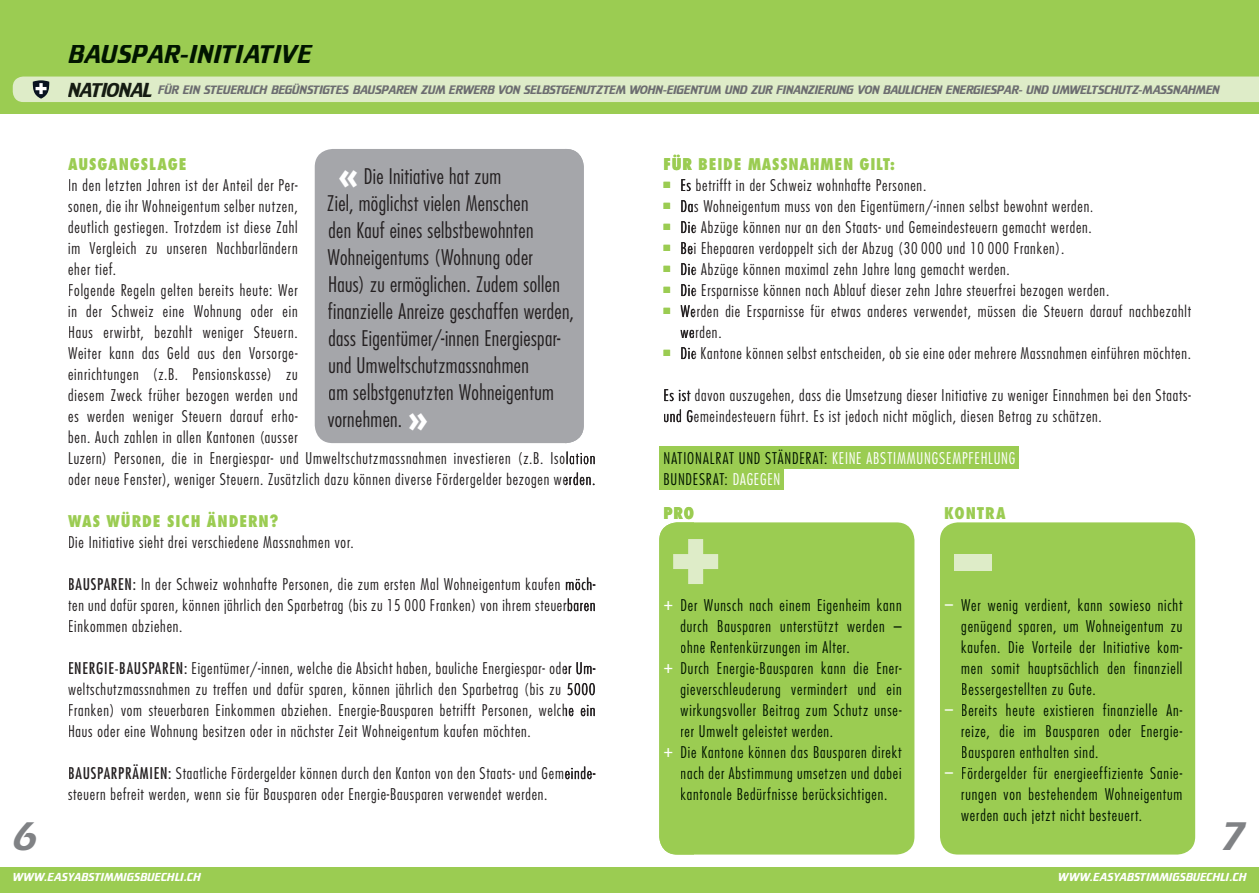
<style>
.page{position:relative;width:1259px;height:893px;background:#fff}
.page>*{position:absolute;margin:0;border:0;box-sizing:border-box;transform-origin:0 0}
.t1{font:800 75px "Futura Std";color:#deecc8}
.t2{font:42px "Biathlon";color:#808285}
.t3{font:800 37.5px "Futura Std";color:#fff}
.t4{font:27px "Biathlon";letter-spacing:.01em;color:#011500}
.t5{font:300 condensed 21px/27px "Futura Std";letter-spacing:.02em;color:#231f20}
.t6{font:21px "Biathlon";letter-spacing:-.045em;color:#151b12}
.t7{font:300 condensed 15.75px/21px "Futura Std";letter-spacing:.05em;color:#231f20}
.t8{font:300 condensed 15.75px/21px "Futura Std";letter-spacing:.055em;color:#011500}
.t9{font:800 condensed 15.75px "Futura Std";letter-spacing:.05em;color:#9bcc52}
.t10{font:12.75px "Biathlon";letter-spacing:-.01em;color:#6c6d70}
.t11{font:12px "Biathlon";letter-spacing:.015em;color:#fff}
.s1{color:#fff}
.s2{font-weight:400}
.s3{font-weight:400;font-size:17.55px;color:#fff}
.s4{font-weight:400;font-size:19.5px;color:#fff}
</style>
<div class="page">
<div style="left:0;top:0;width:693px;height:113px;background:#9bcc52"></div>
<div style="left:315px;top:149px;width:269px;height:294px;background:#a5a6aa;border-radius:18px"></div>
<div style="left:566px;top:0;width:693px;height:113px;background:#9bcc52"></div>
<div style="left:13px;top:77px;width:1246px;height:25px;background:#deecc8"></div>
<div style="left:659px;top:522px;width:255px;height:332px;background:#9bcc52;border-radius:18px"></div>
<div style="left:940px;top:522px;width:255px;height:332px;background:#9bcc52;border-radius:18px"></div>
<svg style="left:566px;top:451px;width:29px;height:14px"></svg>
<svg style="left:566px;top:472px;width:28px;height:14px"></svg>
<svg style="left:566px;top:577px;width:29px;height:14px"></svg>
<svg style="left:566px;top:598px;width:29px;height:14px"></svg>
<svg style="left:566px;top:662px;width:29px;height:13px"></svg>
<svg style="left:567px;top:683px;width:28px;height:13px"></svg>
<svg style="left:566px;top:705px;width:29px;height:12px"></svg>
<svg style="left:566px;top:766px;width:29px;height:14px"></svg>
<svg style="left:570px;top:149px;width:14px;height:294px"></svg>
<div style="left:566px;top:302px;width:8px;height:21px;background:#a5a6aa"></div>
<div style="left:659px;top:446px;width:360px;height:22px;background:#9bcc52"></div>
<div style="left:659px;top:467px;width:124px;height:22px;background:#9bcc52"></div>
<svg style="left:681px;top:179px;width:10px;height:12px"></svg>
<svg style="left:681px;top:200px;width:12px;height:13px"></svg>
<svg style="left:681px;top:221px;width:12px;height:13px"></svg>
<svg style="left:681px;top:242px;width:12px;height:13px"></svg>
<svg style="left:681px;top:263px;width:12px;height:13px"></svg>
<svg style="left:681px;top:284px;width:12px;height:13px"></svg>
<svg style="left:681px;top:305px;width:12px;height:13px"></svg>
<svg style="left:681px;top:330px;width:12px;height:8px"></svg>
<svg style="left:681px;top:347px;width:12px;height:13px"></svg>
<svg style="left:664px;top:389px;width:27px;height:13px"></svg>
<svg style="left:664px;top:409px;width:29px;height:14px"></svg>
<div style="left:0;top:867px;width:1259px;height:26px;background:#9bcc52"></div>
<h3 class="t4" style="left:68px;top:40px;width:245px">BAUSPAR-INITIATIVE</h3>
<h3 class="t6" style="left:68px;top:79px;width:85px">NATIONAL</h3>
<p class="t10" style="left:158px;top:83px;width:1062px">FÜR EIN STEUERLICH BEGÜNSTIGTES BAUSPAREN ZUM ERWERB VON SELBSTGENUTZTEM WOHN-EIGENTUM UND ZUR FINANZIERUNG VON BAULICHEN ENERGIESPAR- UND UMWELTSCHUTZ-MASSNAHMEN</p>
<p class="t9" style="left:68px;top:154px;width:120px">AUSGANGSLAGE</p>
<h3 class="t5" style="left:327px;top:163px;width:234px;text-indent:36px">Die Initiative hat zum<br>Ziel, möglichst vielen Menschen<br>den Kauf eines selbstbewohnten<br>Wohneigentums (Wohnung oder<br>Haus) zu ermöglichen. Zudem sollen</h3>
<h3 class="t5" style="left:328px;top:325px;width:234px">dass Eigentümer/ -innen Energiespar&shy;und Umweltschutzmassnahmen<br>am selbstgenutzten Wohneigentum vornehmen.</h3>
<h3 class="t3" style="left:337px;top:151px;width:23px">«</h3>
<p class="t7" style="left:68px;top:175px;width:529px">In den letzten Jahren ist der Anteil der Per-<br>sonen, die ihr Wohneigentum selber nutzen,<br>deutlich gestiegen. Trotzdem ist diese Zahl<br>im Vergleich zu unseren Nachbarländern<br>eher tief.<br>Folgende Regeln gelten bereits heute: Wer<br>in der Schweiz eine Wohnung oder ein<br>Haus erwirbt, bezahlt weniger Steuern.<br>Weiter kann das Geld aus den Vorsorge-<br>einrichtungen (z.B. Pensionskasse) zu<br>diesem Zweck früher bezogen werden und<br>es werden weniger Steuern darauf erho-<br>ben. Auch zahlen in allen Kantonen (ausser<br>Luzern) Personen, die in Energiespar- und Umweltschutzmassnahmen investieren (z.B. Isolation</p>
<h3 class="t5" style="left:328px;top:298px;width:247px">finanzielle Anreize geschaffen werden,</h3>
<h3 class="t3" style="left:407px;top:394px;width:23px">»</h3>
<p class="t7" style="left:68px;top:469px;width:529px">oder neue Fenster), weniger Steuern. Zusätzlich dazu können diverse Fördergelder bezogen werden.</p>
<p class="t9" style="left:68px;top:511px;width:212px">WAS WÜRDE SICH ÄNDERN?</p>
<p class="t9" style="left:663px;top:154px;width:233px">FÜR BEIDE MASSNAHMEN GILT:</p>
<p class="t7" style="left:663px;top:175px;width:264px"><sup>■</sup> Es betrifft in der Schweiz wohnhafte Personen.</p>
<p class="t7" style="left:663px;top:196px;width:431px"><sup>■</sup> Das Wohneigentum muss von den Eigentümern/ -innen selbst bewohnt werden.</p>
<p class="t7" style="left:663px;top:217px;width:430px"><sup>■</sup> Die Abzüge können nur an den Staats- und Gemeindesteuern gemacht werden.</p>
<p class="t7" style="left:663px;top:238px;width:402px"><sup>■</sup> Bei Ehepaaren verdoppelt sich der Abzug (30 000 und 10 000 Franken).</p>
<p class="t7" style="left:663px;top:259px;width:348px"><sup>■</sup> Die Abzüge können maximal zehn Jahre lang gemacht werden.</p>
<p class="t7" style="left:663px;top:280px;width:447px"><sup>■</sup> Die Ersparnisse können nach Ablauf dieser zehn Jahre steuerfrei bezogen werden.</p>
<p class="t7" style="left:680px;top:301px;width:512px;text-indent:-17px"><sup>■</sup> Werden die Ersparnisse für etwas anderes verwendet, müssen die Steuern darauf nachbezahlt werden.</p>
<p class="t7" style="left:663px;top:343px;width:529px"><sup>■</sup> Die Kantone können selbst entscheiden, ob sie eine oder mehrere Massnahmen einführen möchten.</p>
<p class="t7" style="left:663px;top:385px;width:529px">Es ist davon auszugehen, dass die Umsetzung dieser Initiative zu weniger Einnahmen bei den Staats&shy;und Gemeindesteuern führt. Es ist jedoch nicht möglich, diesen Betrag zu schätzen.</p>
<p class="t8" style="left:663px;top:448px;width:353px">NATIONALRAT UND STÄNDERAT: <span class="s1">KEINE ABSTIMMUNGSEMPFEHLUNG<br></span>BUNDESRAT: <span class="s1">DAGEGEN</span></p>
<p class="t9" style="left:663px;top:503px;width:32px">PRO</p>
<p class="t9" style="left:944px;top:503px;width:63px">KONTRA</p>
<p class="t7" style="left:68px;top:532px;width:287px">Die Initiative sieht drei verschiedene Massnahmen vor.</p>
<p class="t7" style="left:68px;top:574px;width:529px"><span class="s2">BAUSPAREN:</span> In der Schweiz wohnhafte Personen, die zum ersten Mal Wohneigentum kaufen möch-</p>
<p class="t7" style="left:68px;top:616px;width:116px">Einkommen abziehen.</p>
<p class="t7" style="left:68px;top:658px;width:529px"><span class="s2">ENERGIE-BAUSPAREN:</span> Eigentümer/ -innen, welche die Absicht haben, bauliche Energiespar- oder Um-</p>
<h1 class="t1" style="left:665px;top:508px;width:61px">+</h1>
<h1 class="t1" style="left:954px;top:507px;width:39px">–</h1>
<p class="t7" style="left:68px;top:595px;width:529px">ten und dafür sparen, können jährlich den Sparbetrag (bis zu 15 000 Franken) von ihrem steuerbaren</p>
<p class="t8" style="left:663px;top:595px;width:240px"><span class="s3">+</span> Der Wunsch nach einem Eigenheim kann</p>
<p class="t8" style="left:680px;top:616px;width:223px">durch Bausparen unterstützt werden –</p>
<p class="t8" style="left:680px;top:637px;width:171px">ohne Rentenkürzungen im Alter.</p>
<p class="t8" style="left:663px;top:658px;width:239px"><span class="s3">+</span> Durch Energie-Bausparen kann die Ener-</p>
<p class="t8" style="left:680px;top:679px;width:223px">gieverschleuderung vermindert und ein</p>
<p class="t8" style="left:680px;top:700px;width:223px">wirkungsvoller Beitrag zum Schutz unse-</p>
<p class="t8" style="left:680px;top:721px;width:154px">rer Umwelt geleistet werden.</p>
<p class="t8" style="left:663px;top:742px;width:240px"><span class="s3">+</span> Die Kantone können das Bausparen direkt</p>
<p class="t8" style="left:680px;top:763px;width:223px">nach der Abstimmung umsetzen und dabei</p>
<p class="t8" style="left:680px;top:784px;width:208px">kantonale Bedürfnisse berücksichtigen.</p>
<p class="t8" style="left:944px;top:595px;width:240px"><span class="s4">−</span> Wer wenig verdient, kann sowieso nicht</p>
<p class="t8" style="left:961px;top:616px;width:223px">genügend sparen, um Wohneigentum zu</p>
<p class="t8" style="left:961px;top:637px;width:223px">kaufen. Die Vorteile der Initiative kom-</p>
<p class="t8" style="left:961px;top:658px;width:223px">men somit hauptsächlich den finanziell</p>
<p class="t8" style="left:961px;top:679px;width:136px">Bessergestellten zu Gute.</p>
<p class="t8" style="left:944px;top:700px;width:239px"><span class="s4">−</span> Bereits heute existieren finanzielle An-</p>
<p class="t8" style="left:961px;top:721px;width:223px">reize, die im Bausparen oder Energie-</p>
<p class="t8" style="left:961px;top:742px;width:139px">Bausparen enthalten sind.</p>
<p class="t8" style="left:944px;top:763px;width:240px"><span class="s4">−</span> Fördergelder für energieeffiziente Sanie-</p>
<p class="t8" style="left:961px;top:784px;width:223px">rungen von bestehendem Wohneigentum</p>
<p class="t8" style="left:961px;top:805px;width:182px">werden auch jetzt nicht besteuert.</p>
<p class="t7" style="left:68px;top:679px;width:529px">weltschutzmassnahmen zu treffen und dafür sparen, können jährlich den Sparbetrag (bis zu 5000<br>Franken) vom steuerbaren Einkommen abziehen. Energie-Bausparen betrifft Personen, welche ein</p>
<p class="t7" style="left:68px;top:721px;width:464px">Haus oder eine Wohnung besitzen oder in nächster Zeit Wohneigentum kaufen möchten.</p>
<p class="t7" style="left:68px;top:763px;width:529px"><span class="s2">BAUSPARPRÄMIEN:</span> Staatliche Fördergelder können durch den Kanton von den Staats- und Gemeinde&shy;steuern befreit werden, wenn sie für Bausparen oder Energie-Bausparen verwendet werden.</p>
<h2 class="t2" style="left:13px;top:814px;width:27px">6</h2>
<h2 class="t2" style="left:1221px;top:814px;width:27px">7</h2>
<p class="t11" style="left:13px;top:870px;width:189px">WWW.EASYABSTIMMIGSBUECHLI.CH</p>
<p class="t11" style="left:1058px;top:870px;width:189px">WWW.EASYABSTIMMIGSBUECHLI.CH</p>
</div>
